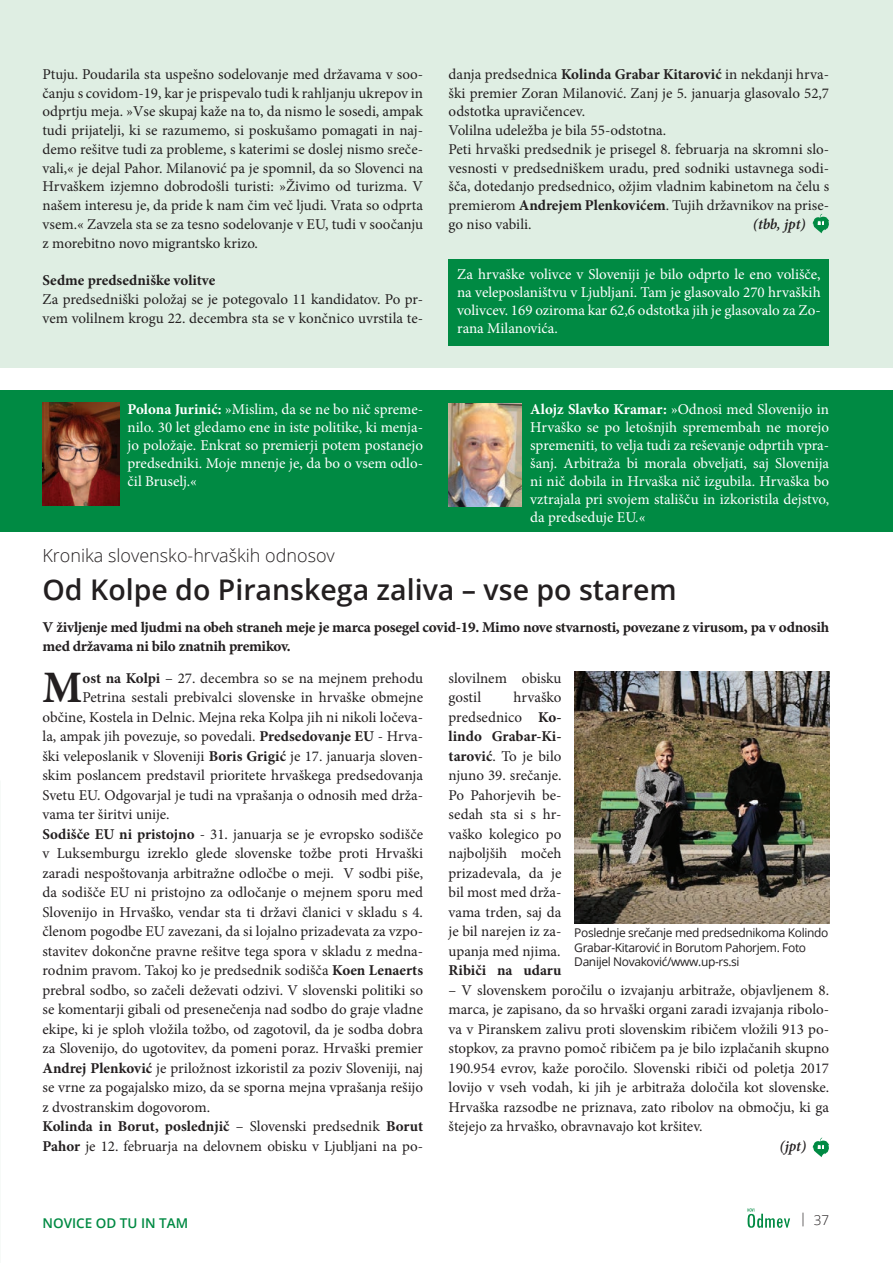
<style>
.page{position:relative;width:893px;height:1263px;background:#fff}
.page>*{position:absolute;margin:0;border:0;box-sizing:border-box;transform-origin:0 0}
.t1{font:700 45px "Minion Pro";color:#231f20}
.t2{font:600 28.5px "Open Sans";color:#231f20}
.t3{font:300 18px "Open Sans";color:#231f20}
.t4{font:15px/19.5px "Minion Pro";color:#231f20;text-align:justify}
.t5{font:15px/18px "Minion Pro";color:#fff;text-align:justify}
.t6{font:15px/18.8px "Minion Pro Bold Capt";letter-spacing:-.02em;color:#231f20}
.t7{font:700 15px "Minion Pro";color:#231f20}
.t8{font:italic 600 15px "Minion Pro";letter-spacing:-.01em;color:#231f20}
.t9{font:600 13.5px "Open Sans";color:#008a43}
.t10{font:300 13.5px "Open Sans";color:#231f20}
.t11{font:12px/14.2px "Open Sans";letter-spacing:-.03em;color:#231f20}
.s1{font-weight:700}
.s2{font-weight:400}
</style>
<div class="page">
<div style="left:0;top:0;width:893px;height:368px;background:#dfeee3"></div>
<svg style="left:748px;top:1208px;width:42px;height:20px"></svg>
<div style="left:449px;top:259px;width:380px;height:86px;background:#008a43"></div>
<svg style="left:813px;top:214px;width:16px;height:19px"></svg>
<div style="left:0;top:390px;width:893px;height:142px;background:#008a43"></div>
<img style="left:449px;top:403px;width:73px;height:103px">
<img style="left:43px;top:402px;width:76px;height:103px">
<img style="left:574px;top:672px;width:255px;height:252px">
<svg style="left:813px;top:1138px;width:16px;height:19px"></svg>
<p class="t4" style="left:43px;top:65px;width:382px;line-height:18.8px">Ptuju. Poudarila sta uspešno sodelovanje med državama v soo&shy;čanju s covidom-19, kar je prispevalo tudi k rahljanju ukrepov in odprtju meja. »Vse skupaj kaže na to, da nismo le sosedi, ampak tudi prijatelji, ki se razumemo, si poskušamo pomagati in naj&shy;demo rešitve tudi za probleme, s katerimi se doslej nismo sreče&shy;vali,« je dejal Pahor. Milanović pa je spomnil, da so Slovenci na Hrvaškem izjemno dobrodošli turisti: »Živimo od turizma. V našem interesu je, da pride k nam čim več ljudi. Vrata so odprta vsem.« Zavzela sta se za tesno sodelovanje v EU, tudi v soočanju z morebitno novo migrantsko krizo.</p>
<p class="t7" style="left:43px;top:270px;width:174px">Sedme predsedniške volitve</p>
<p class="t4" style="left:43px;top:290px;width:382px;line-height:18.8px">Za predsedniški položaj se je potegovalo 11 kandidatov. Po pr&shy;vem volilnem krogu 22. decembra sta se v končnico uvrstila te-</p>
<p class="t4" style="left:449px;top:65px;width:382px;line-height:18.8px;text-align:left">danja predsednica <span class="s1">Kolinda Grabar Kitarović</span> in nekdanji hrva&shy;ški premier Zoran Milanović. Zanj je 5. januarja glasovalo 52,7 odstotka upravičencev.<br>Volilna udeležba je bila 55-odstotna.<br>Peti hrvaški predsednik je prisegel 8. februarja na skromni slo&shy;vesnosti v predsedniškem uradu, pred sodniki ustavnega sodi&shy;šča, dotedanjo predsednico, ožjim vladnim kabinetom na čelu s premierom <span class="s1">Andrejem Plenkovićem</span>. Tujih državnikov na prise&shy;go niso vabili.</p>
<p class="t8" style="left:753px;top:214px;width:54px">(tbb, jpt)</p>
<p class="t5" style="left:457px;top:265px;width:365px">Za hrvaške volivce v Sloveniji je bilo odprto le eno volišče, na veleposlaništvu v Ljubljani. Tam je glasovalo 270 hrvaških volivcev. 169 oziroma kar 62,6 odstotka jih je glasovalo za Zo&shy;rana Milanovića.</p>
<p class="t5" style="left:128px;top:400px;width:297px"><span class="s1">Polona Jurinić:</span> »Mislim, da se ne bo nič spreme&shy;nilo. 30 let gledamo ene in iste politike, ki menja&shy;jo položaje. Enkrat so premierji potem postanejo predsedniki. Moje mnenje je, da bo o vsem odlo&shy;čil Bruselj.«</p>
<p class="t5" style="left:530px;top:400px;width:300px"><span class="s1">Alojz Slavko Kramar:</span> »Odnosi med Slovenijo in Hrvaško se po letošnjih spremembah ne morejo spremeniti, to velja tudi za reševanje odprtih vpra&shy;šanj. Arbitraža bi morala obveljati, saj Slovenija ni nič dobila in Hrvaška nič izgubila. Hrvaška bo vztrajala pri svojem stališču in izkoristila dejstvo, da predseduje EU.«</p>
<p class="t3" style="left:43px;top:543px;width:294px">Kronika slovensko-hrvaških odnosov</p>
<h2 class="t2" style="left:43px;top:570px;width:636px">Od Kolpe do Piranskega zaliva – vse po starem</h2>
<p class="t6" style="left:43px;top:618px;width:788px">V življenje med ljudmi na obeh straneh meje je marca posegel covid-19. Mimo nove stvarnosti, povezane z virusom, pa v odnosih med državama ni bilo znatnih premikov.</p>
<h1 class="t1" style="left:43px;top:656px;width:41px">M</h1>
<p class="t4" style="left:82px;top:668px;width:342px"><span class="s1">ost na Kolpi</span> – 27. decembra so se na mejnem prehodu</p>
<p class="t4" style="left:449px;top:668px;width:114px">slovilnem obisku gostil</p>
<p class="t4" style="left:449px;top:688px;width:114px;text-indent:65px">hrvaško predsednico <span class="s1">Ko&shy;lindo Grabar-Ki&shy;tarović</span>. To je bilo njuno 39. srečanje.<br>Po Pahorjevih be&shy;sedah sta si s hr&shy;vaško kolegico po najboljših močeh prizadevala, da je bil most med drža&shy;vama trden, saj da je bil narejen iz za&shy;upanja med njima.</p>
<p class="t7" style="left:449px;top:960px;width:114px">Ribiči na udaru</p>
<p class="t4" style="left:449px;top:980px;width:382px">– V slovenskem poročilu o izvajanju arbitraže, objavljenem 8. marca, je zapisano, da so hrvaški organi zaradi izvajanja ribolo&shy;va v Piranskem zalivu proti slovenskim ribičem vložili 913 po&shy;stopkov, za pravno pomoč ribičem pa je bilo izplačanih skupno 190.954 evrov, kaže poročilo. Slovenski ribiči od poletja 2017 lovijo v vseh vodah, ki jih je arbitraža določila kot slovenske.<br>Hrvaška razsodbe ne priznava, zato ribolov na območju, ki ga štejejo za hrvaško, obravnavajo kot kršitev.</p>
<p class="t8" style="left:779px;top:1135px;width:28px">(jpt)</p>
<p class="t4" style="left:82px;top:688px;width:342px">Petrina sestali prebivalci slovenske in hrvaške obmejne</p>
<p class="t4" style="left:43px;top:707px;width:382px">občine, Kostela in Delnic. Mejna reka Kolpa jih ni nikoli ločeva-</p>
<p class="t4" style="left:43px;top:727px;width:382px">la, ampak jih povezuje, so povedali. <span class="s1">Predsedovanje EU</span> - Hrva-</p>
<p class="t4" style="left:43px;top:746px;width:382px">ški veleposlanik v Sloveniji <span class="s1">Boris Grigić</span> je 17. januarja sloven-</p>
<p class="t4" style="left:43px;top:766px;width:382px">skim poslancem predstavil prioritete hrvaškega predsedovanja</p>
<p class="t4" style="left:43px;top:785px;width:382px">Svetu EU. Odgovarjal je tudi na vprašanja o odnosih med drža-</p>
<p class="t4" style="left:43px;top:805px;width:129px">vama ter širitvi unije.</p>
<p class="t4" style="left:43px;top:824px;width:382px"><span class="s1">Sodišče EU ni pristojno</span> - 31. januarja se je evropsko sodišče</p>
<p class="t4" style="left:43px;top:844px;width:382px">v Luksemburgu izreklo glede slovenske tožbe proti Hrvaški</p>
<p class="t4" style="left:43px;top:863px;width:382px">zaradi nespoštovanja arbitražne odločbe o meji. V sodbi piše,</p>
<p class="t4" style="left:43px;top:883px;width:382px">da sodišče EU ni pristojno za odločanje o mejnem sporu med</p>
<p class="t4" style="left:43px;top:902px;width:382px">Slovenijo in Hrvaško, vendar sta ti državi članici v skladu s 4.</p>
<p class="t4" style="left:43px;top:922px;width:382px">členom pogodbe EU zavezani, da si lojalno prizadevata za vzpo-</p>
<p class="t4" style="left:43px;top:941px;width:382px">stavitev dokončne pravne rešitve tega spora v skladu z medna-</p>
<p class="t4" style="left:43px;top:961px;width:382px">rodnim pravom. Takoj ko je predsednik sodišča <span class="s1">Koen Lenaerts</span></p>
<p class="t4" style="left:43px;top:980px;width:382px">prebral sodbo, so začeli deževati odzivi. V slovenski politiki so</p>
<p class="t4" style="left:43px;top:1000px;width:382px">se komentarji gibali od presenečenja nad sodbo do graje vladne</p>
<p class="t4" style="left:43px;top:1019px;width:382px">ekipe, ki je sploh vložila tožbo, od zagotovil, da je sodba dobra</p>
<p class="t4" style="left:43px;top:1039px;width:382px">za Slovenijo, do ugotovitev, da pomeni poraz. Hrvaški premier</p>
<p class="t4" style="left:43px;top:1058px;width:382px"><span class="s1">Andrej Plenković</span> je priložnost izkoristil za poziv Sloveniji, naj</p>
<p class="t4" style="left:43px;top:1078px;width:382px">se vrne za pogajalsko mizo, da se sporna mejna vprašanja rešijo</p>
<p class="t4" style="left:43px;top:1097px;width:169px">z dvostranskim dogovorom.</p>
<p class="t7" style="left:43px;top:1116px;width:382px">Kolinda in Borut, poslednjič <span class="s2">– Slovenski predsednik</span> Borut</p>
<p class="t4" style="left:43px;top:1136px;width:382px"><span class="s1">Pahor</span> je 12. februarja na delovnem obisku v Ljubljani na po-</p>
<p class="t11" style="left:574px;top:925px;width:256px">Poslednje srečanje med predsednikoma Kolindo<br>Grabar-Kitarović in Borutom Pahorjem. Foto<br>Danijel Novaković/www.up-rs.si</p>
<p class="t9" style="left:43px;top:1214px;width:147px">NOVICE OD TU IN TAM</p>
<p class="t10" style="left:799px;top:1211px;width:31px">| 37</p>
</div>
